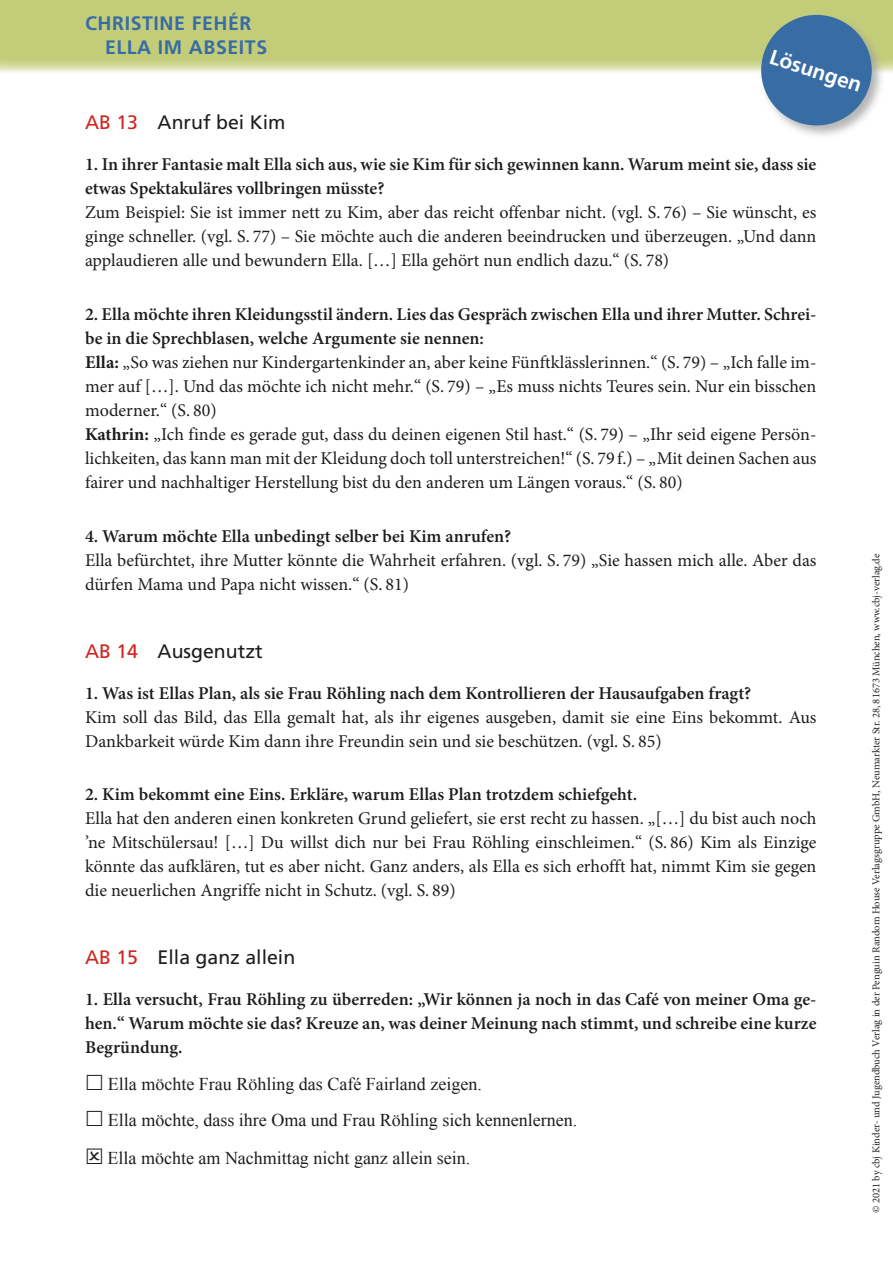
<style>
.page{position:relative;width:893px;height:1263px;background:#fff}
.page>*{position:absolute;margin:0;border:0;box-sizing:border-box;transform-origin:0 0}
.t1{font:700 21px "Frutiger LT Pro";color:#fff}
.t2{font:19.5px "Frutiger LT Pro";color:#1d1d1b}
.t3{font:700 19.5px/24px "Frutiger LT Pro";letter-spacing:.03em;color:#386ca5}
.t4{font:18px/24px "Minion Pro";color:#1d1d1b}
.t5{font:600 18px/24px "Minion Pro";color:#1d1d1b}
.t6{font:18px/37.3px "Times New Roman";color:#1d1d1b}
.t7{font:10.5px "Minion Pro";color:#252423}
.s1{color:#d2241d}
.s2{font-weight:600}
.s3{font-weight:700}
</style>
<div class="page">
<div style="left:0;top:0;width:893px;height:72px;background:#c3cd79"></div>
<div style="left:759px;top:13px;width:127px;height:127px;background:#9d9d9d;opacity:.75"></div>
<svg style="left:754px;top:13px;width:124px;height:119px"></svg>
<p class="t3" style="left:105px;top:12px;width:164px;text-indent:-20px">CHRISTINE FEHÉR<br>ELLA IM ABSEITS</p>
<p class="t1" style="left:774px;top:44px;width:97px;rotate:18deg">Lösungen</p>
<p class="t2" style="left:85px;top:111px;width:202px"><span class="s1">AB 13</span> Anruf bei Kim</p>
<p class="t5" style="left:85px;top:153px;width:733px">1. In ihrer Fantasie malt Ella sich aus, wie sie Kim für sich gewinnen kann. Warum meint sie, dass sie etwas Spektakuläres vollbringen müsste?</p>
<p class="t4" style="left:85px;top:201px;width:733px;text-align:justify">Zum Beispiel: Sie ist immer nett zu Kim, aber das reicht offenbar nicht. (vgl. S. 76) – Sie wünscht, es ginge schneller. (vgl. S. 77) – Sie möchte auch die anderen beeindrucken und überzeugen. „Und dann applaudieren alle und bewundern Ella. […] Ella gehört nun endlich dazu.“ (S. 78)</p>
<p class="t4" style="left:85px;top:303px;width:733px"><span class="s2">2. Ella möchte ihren Kleidungsstil ändern. Lies das Gespräch zwischen Ella und ihrer Mutter. Schrei&shy;be in die Sprechblasen, welche Argumente sie nennen:<br></span><span class="s3">Ella:</span> „So was ziehen nur Kindergartenkinder an, aber keine Fünftklässlerinnen.“ (S. 79) – „Ich falle im&shy;mer auf […]. Und das möchte ich nicht mehr.“ (S. 79) – „Es muss nichts Teures sein. Nur ein bisschen moderner.“ (S. 80)<br><span class="s3">Kathrin:</span> „Ich finde es gerade gut, dass du deinen eigenen Stil hast.“ (S. 79) – „Ihr seid eigene Persön&shy;lichkeiten, das kann man mit der Kleidung doch toll unterstreichen!“ (S. 79 f.) – „Mit deinen Sachen aus fairer und nachhaltiger Herstellung bist du den anderen um Längen voraus.“ (S. 80)</p>
<p class="t5" style="left:85px;top:524px;width:428px">4. Warum möchte Ella unbedingt selber bei Kim anrufen?</p>
<p class="t4" style="left:85px;top:548px;width:733px">Ella befürchtet, ihre Mutter könnte die Wahrheit erfahren. (vgl. S. 79) „Sie hassen mich alle. Aber das dürfen Mama und Papa nicht wissen.“ (S. 81)</p>
<p class="t2" style="left:85px;top:639px;width:179px"><span class="s1">AB 14</span> Ausgenutzt</p>
<p class="t5" style="left:85px;top:681px;width:668px">1. Was ist Ellas Plan, als sie Frau Röhling nach dem Kontrollieren der Hausaufgaben fragt?</p>
<p class="t4" style="left:85px;top:705px;width:733px">Kim soll das Bild, das Ella gemalt hat, als ihr eigenes ausgeben, damit sie eine Eins bekommt. Aus<br>Dankbarkeit würde Kim dann ihre Freundin sein und sie beschützen. (vgl. S. 85)</p>
<p class="t5" style="left:85px;top:782px;width:554px">2. Kim bekommt eine Eins. Erkläre, warum Ellas Plan trotzdem schiefgeht.</p>
<p class="t4" style="left:85px;top:807px;width:733px;text-align:justify">Ella hat den anderen einen konkreten Grund geliefert, sie erst recht zu hassen. „[…] du bist auch noch ’ne Mitschülersau! […] Du willst dich nur bei Frau Röhling einschleimen.“ (S. 86) Kim als Einzige könnte das aufklären, tut es aber nicht. Ganz anders, als Ella es sich erhofft hat, nimmt Kim sie gegen die neuerlichen Angriffe nicht in Schutz. (vgl. S. 89)</p>
<p class="t2" style="left:85px;top:946px;width:212px"><span class="s1">AB 15</span> Ella ganz allein</p>
<p class="t5" style="left:85px;top:987px;width:733px;text-align:justify">1. Ella versucht, Frau Röhling zu überreden: „Wir können ja noch in das Café von meiner Oma ge&shy;hen.“ Warum möchte sie das? Kreuze an, was deiner Meinung nach stimmt, und schreibe eine kurze Begründung.</p>
<p class="t6" style="left:107px;top:1065px;width:471px">Ella möchte Frau Röhling das Café Fairland zeigen.<br>Ella möchte, dass ihre Oma und Frau Röhling sich kennenlernen.<br>Ella möchte am Nachmittag nicht ganz allein sein.</p>
<p class="t7" style="left:869px;top:1213px;width:661px;rotate:-90deg">© 2021 by cbj Kinder- und Jugendbuch Verlag in der Penguin Random House Verlagsgruppe GmbH, Neumarkter Str. 28, 81673 München, www.cbj-verlag.de</p>
</div>
